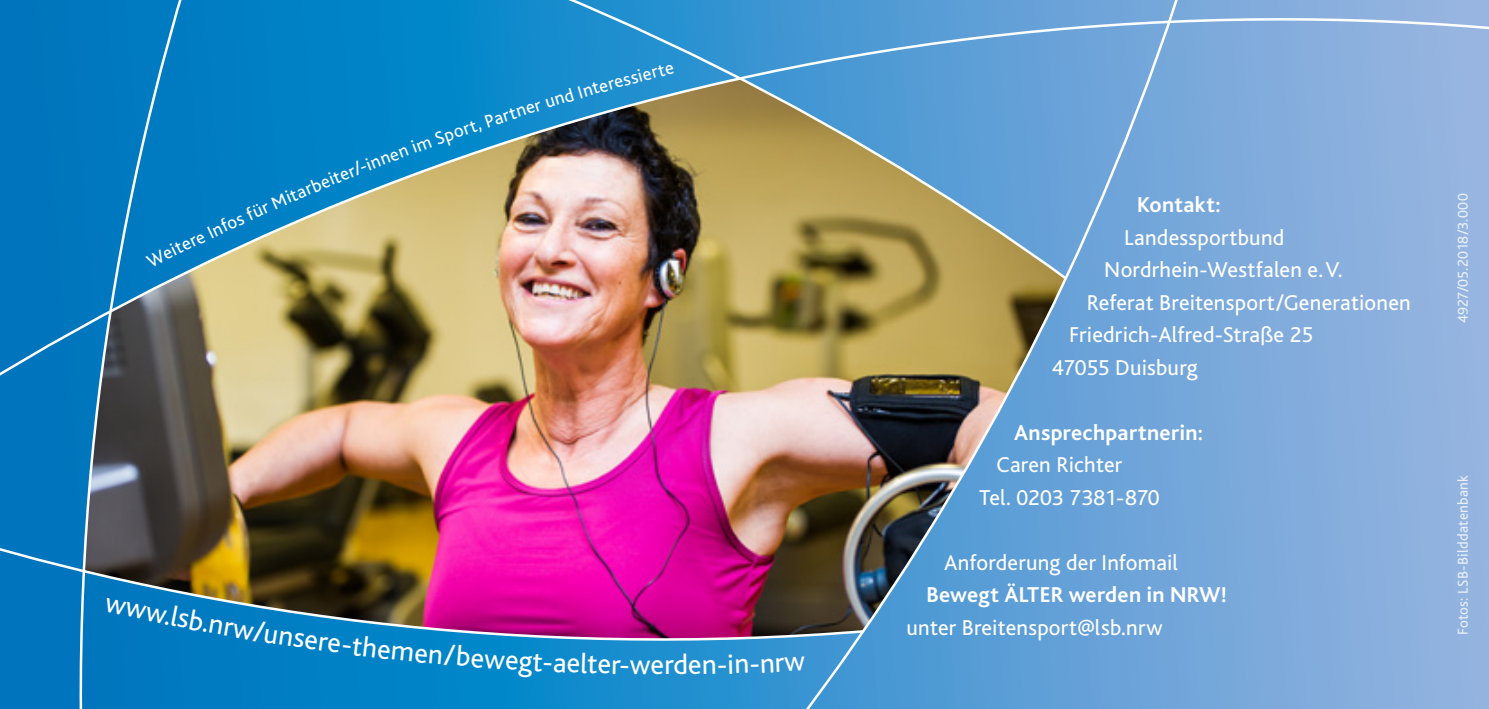
<style>
.page{position:relative;width:1489px;height:709px;background:#fff}
.page>*{position:absolute;margin:0;border:0;box-sizing:border-box;transform-origin:0 0}
.t1{font:28.75px "Bliss";color:#fff}
.t2{font:22.5px/32.5px "Bliss";letter-spacing:.01em;color:#fff}
.t3{font:700 22.5px "Bliss";letter-spacing:.015em;color:#fff}
.t4{font:18.75px "Bliss";color:#fff}
.t5{font:15px "Bliss";letter-spacing:.015em;color:#fff}
</style>
<div class="page">
<img style="left:0;top:0;width:1488px;height:709px">
<svg style="left:146px;top:249px;width:20px;height:19px"></svg>
<svg style="left:371px;top:150px;width:29px;height:18px"></svg>
<div style="left:104px;top:597px;width:65px;height:28px;background:#0077be"></div>
<div style="left:209px;top:619px;width:120px;height:32px;background:#007dc3"></div>
<svg style="left:377px;top:644px;width:36px;height:17px"></svg>
<svg style="left:471px;top:652px;width:34px;height:17px"></svg>
<svg style="left:784px;top:657px;width:21px;height:14px"></svg>
<p class="t4" style="left:326px;top:170px;width:46px;rotate:-22deg">iter/-i</p>
<p class="t4" style="left:282px;top:189px;width:48px;rotate:-23deg">itarbe</p>
<p class="t4" style="left:243px;top:206px;width:44px;rotate:-24deg">für M</p>
<p class="t4" style="left:204px;top:224px;width:40px;rotate:-25deg">Infos</p>
<p class="t4" style="left:159px;top:246px;width:47px;rotate:-26deg">eitere</p>
<p class="t4" style="left:611px;top:73px;width:30px;rotate:-15deg">essi</p>
<p class="t4" style="left:640px;top:65px;width:33px;rotate:-14deg">erte</p>
<p class="t4" style="left:523px;top:99px;width:51px;rotate:-17deg">er und</p>
<p class="t4" style="left:575px;top:83px;width:39px;rotate:-16deg">Inter</p>
<p class="t4" style="left:482px;top:112px;width:44px;rotate:-18deg">Partn</p>
<p class="t4" style="left:395px;top:143px;width:50px;rotate:-20deg">nimS</p>
<p class="t4" style="left:441px;top:126px;width:40px;rotate:-19deg">port,</p>
<p class="t1" style="left:174px;top:601px;width:40px;rotate:11deg">lsb.</p>
<p class="t1" style="left:329px;top:627px;width:51px;rotate:7deg">e-th</p>
<p class="t1" style="left:416px;top:637px;width:58px;rotate:5deg">en/b</p>
<p class="t1" style="left:506px;top:644px;width:49px;rotate:3deg">egt-</p>
<p class="t1" style="left:553px;top:647px;width:46px;rotate:2deg">aelt</p>
<p class="t1" style="left:598px;top:649px;width:54px;rotate:1deg">er-w</p>
<p class="t1" style="left:650px;top:649px;width:39px">erd</p>
<p class="t1" style="left:688px;top:649px;width:48px;rotate:-1deg">en-i</p>
<p class="t1" style="left:733px;top:649px;width:52px;rotate:-2deg">n-nr</p>
<p class="t3" style="left:1136px;top:193px;width:85px">Kontakt:</p>
<p class="t2" style="left:1124px;top:221px;width:161px">Landessportbund</p>
<p class="t2" style="left:1104px;top:254px;width:240px">Nordrhein-Westfalen e.V.</p>
<p class="t2" style="left:1086px;top:286px;width:326px">Referat Breitensport/Generationen</p>
<p class="t2" style="left:1069px;top:319px;width:245px">Friedrich-Alfred-Straße 25</p>
<p class="t2" style="left:1051px;top:351px;width:148px">47055 Duisburg</p>
<p class="t3" style="left:1014px;top:420px;width:190px">Ansprechpartnerin:</p>
<p class="t2" style="left:979px;top:449px;width:182px;text-indent:18px">Caren Richter<br>Tel. 0203 7381-870</p>
<p class="t2" style="left:944px;top:546px;width:235px">Anforderung der Infomail</p>
<p class="t3" style="left:926px;top:583px;width:302px">Bewegt ÄLTER werden in NRW!</p>
<p class="t2" style="left:906px;top:611px;width:257px">unter Breitensport@lsb.nrw</p>
<p class="t5" style="left:1454px;top:323px;width:132px;rotate:-90deg">4927/05.2018/3.000</p>
<p class="t5" style="left:1454px;top:635px;width:162px;rotate:-90deg">Fotos: LSB-Bilddatenbank</p>
</div>
